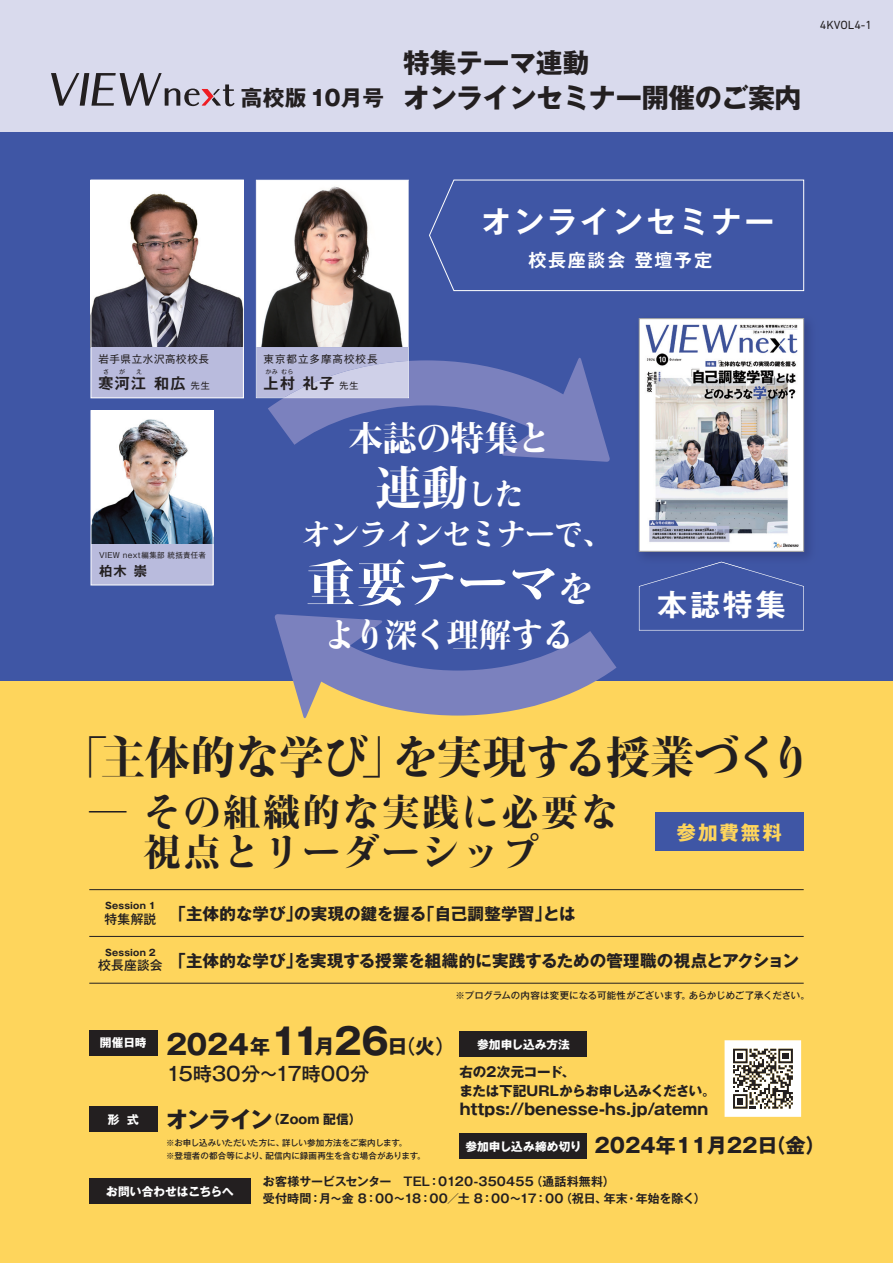
<style>
.page{position:relative;width:893px;height:1263px;background:#fff}
.page>*{position:absolute;margin:0;border:0;box-sizing:border-box;transform-origin:0 0}
.t1{font:800 49.95px "Kocho Std";letter-spacing:.01em;color:#fff}
.t2{font:800 46.5px "Kocho Std";color:#fff}
.t3{font:800 45px "Kocho Std";letter-spacing:-.025em;color:#231f20}
.t4{font:800 37.5px/40.5px "Kocho Std";letter-spacing:.06em;color:#231f20}
.t5{font:800 34.5px "Kocho Std";letter-spacing:-.02em;color:#fff}
.t6{font:800 32.85px "Kocho Std";letter-spacing:-.045em;color:#fff}
.t7{font:700 30px "Gothic MB101 Pr 6 N De";letter-spacing:.095em;color:#fff}
.t8{font:800 29.25px "Kocho Std";letter-spacing:-.04em;color:#fff}
.t9{font:700 27.6px "Gothic MB101 Pr 6 N";color:#231f20}
.t10{font:700 27px/34.5px "Gothic MB101 Pr 6";letter-spacing:-.02em;color:#231f20}
.t11{font:700 21.6px "Gothic MB101 Pr 6";letter-spacing:.01em;color:#231f20}
.t12{font:700 20.25px "Gothic MB101 Pr 6 N";color:#231f20}
.t13{font:700 19.5px "Gothic MB101 Pr 6";letter-spacing:.1em;color:#fed55c}
.t14{font:500 19.2px "Gothic MB101 Pr 6 N";letter-spacing:-.005em;color:#231f20}
.t15{font:700 18px "Gothic MB101 Pr 6 N De";letter-spacing:.095em;color:#fff}
.t16{font:700 16.5px "Gothic MB101 Pr 6";color:#231f20}
.t17{font:700 15.75px "Gothic MB101 Pr 6 N";letter-spacing:.005em;color:#231f20}
.t18{font:700 15px "Gothic MB101 Pr 6 N De";letter-spacing:.095em;color:#231f20}
.t19{font:700 13.5px/19.2px "Gothic MB101 Pr 6 N";letter-spacing:-.015em;color:#231f20}
.t20{font:700 13.2px "Gothic MB101 Pr 6 N De";color:#231f20}
.t21{font:700 12.75px "Gothic MB101 Pr 6 N";letter-spacing:.015em;color:#231f20}
.t22{font:700 12px/16.5px "Gothic MB101 Pr 6 N De";letter-spacing:.005em;color:#231f20}
.t23{font:12px "DIN Next LT Pro";color:#231f20}
.t24{font:700 11.7px "Gothic MB101 Pr 6 N";color:#fff}
.t25{font:10.5px "Gothic MB101 Pr 6 N";letter-spacing:.06em;color:#231f20}
.t26{font:10.5px "Gothic MB101 Pr 6 N";letter-spacing:.08em;color:#231f20}
.t27{font:500 9.45px "Gothic MB101 Pr 6 N";letter-spacing:-.01em;color:#231f20}
.t28{font:700 9px "Gothic MB101 Pr 6 N";letter-spacing:.02em;color:#231f20}
.t29{font:500 8.55px/12.8px "Gothic MB101 Pr 6 N";letter-spacing:.005em;color:#231f20}
.t30{font:7.5px "Gothic MB101 Pr 6 N";letter-spacing:.04em;color:#231f20}
.t31{font:6px "Gothic MB101 Pr 6 N";color:#231f20}
.s1{font-family:"Gothic MB101 Pr 6 N";font-weight:400;font-size:9px}
.s2{font-size:29.25px}
.s3{font-size:34.5px}
.s4{font-size:20.25px}
.s5{font-size:36.15px}
.s6{font-weight:500;font-size:20.25px}
.s7{font-size:22.35px}
</style>
<div class="page">
<div style="left:0;top:680px;width:893px;height:583px;background:#fed55c"></div>
<div style="left:0;top:0;width:893px;height:132px;background:#d9daed"></div>
<div style="left:0;top:132px;width:893px;height:548px;background:#3f56a5"></div>
<div style="left:89px;top:1178px;width:162px;height:25px;background:#231f20"></div>
<svg style="left:640px;top:569px;width:164px;height:61px"></svg>
<svg style="left:51px;top:73px;width:184px;height:33px"></svg>
<div style="left:655px;top:813px;width:149px;height:38px;background:#3f56a5"></div>
<hr style="left:89px;top:889px;width:715px;height:1px;background:#231f20">
<hr style="left:89px;top:936px;width:715px;height:1px;background:#231f20">
<hr style="left:89px;top:983px;width:715px;height:1px;background:#231f20">
<div style="left:89px;top:1030px;width:68px;height:25px;background:#231f20"></div>
<div style="left:460px;top:1031px;width:127px;height:26px;background:#231f20"></div>
<div style="left:460px;top:1133px;width:127px;height:25px;background:#231f20"></div>
<div style="left:89px;top:1106px;width:68px;height:26px;background:#231f20"></div>
<img style="left:93px;top:182px;width:149px;height:165px">
<div style="left:91px;top:347px;width:152px;height:51px;background:#b9bbdd"></div>
<div style="left:91px;top:180px;width:153px;height:218px;border:1px solid #fff"></div>
<svg style="left:725px;top:1040px;width:76px;height:77px"></svg>
<img style="left:638px;top:318px;width:172px;height:244px">
<img style="left:697px;top:562px;width:49px;height:7px">
<img style="left:641px;top:462px;width:161px;height:88px">
<svg style="left:250px;top:586px;width:416px;height:130px"></svg>
<svg style="left:274px;top:614px;width:109px;height:105px"></svg>
<svg style="left:256px;top:179px;width:548px;height:283px"></svg>
<img style="left:93px;top:412px;width:118px;height:132px">
<div style="left:91px;top:544px;width:122px;height:41px;background:#b9bbdd"></div>
<div style="left:91px;top:410px;width:122px;height:175px;border:1px solid #fff"></div>
<h3 class="t11" style="left:241px;top:79px;width:145px">高校版 10月号</h3>
<h3 class="t10" style="left:403px;top:45px;width:400px">特集テーマ連動<br>オンラインセミナー開催のご案内</h3>
<p class="t23" style="left:820px;top:18px;width:54px">4KVOL4-1</p>
<h3 class="t7" style="left:481px;top:197px;width:295px">オンラインセミナー</h3>
<p class="t25" style="left:98px;top:350px;width:112px">岩手県立水沢高校校長</p>
<p class="t31" style="left:103px;top:366px;width:7px">さ</p>
<p class="t31" style="left:119px;top:366px;width:7px">が</p>
<p class="t31" style="left:136px;top:366px;width:7px">え</p>
<p class="t18" style="left:98px;top:371px;width:113px">寒河江 和広 <span class="s1">先生</span></p>
<p class="t30" style="left:99px;top:549px;width:108px">VIEW next編集部 統括責任者</p>
<p class="t20" style="left:99px;top:560px;width:50px">柏木 崇</p>
<p class="t26" style="left:264px;top:350px;width:116px">東京都立多摩高校校長</p>
<p class="t18" style="left:264px;top:371px;width:96px">上村 礼子 <span class="s1">先生</span></p>
<p class="t31" style="left:265px;top:366px;width:30px">かみむら</p>
<h3 class="t15" style="left:528px;top:245px;width:185px">校長座談会 登壇予定</h3>
<h3 class="t5" style="left:348px;top:411px;width:205px">本誌の特集と</h3>
<h2 class="t2" style="left:375px;top:450px;width:150px">連動<span class="s2">した</span></h2>
<h3 class="t8" style="left:302px;top:510px;width:311px">オンラインセミナーで、</h3>
<h1 class="t1" style="left:306px;top:542px;width:289px">重要テーマ<span class="s3">を</span></h1>
<h3 class="t6" style="left:324px;top:608px;width:253px">より深く理解する</h3>
<h3 class="t7" style="left:657px;top:580px;width:130px">本誌特集</h3>
<h3 class="t3" style="left:62px;top:720px;width:753px">「主体的な学び」を実現する授業づくり</h3>
<h3 class="t4" style="left:144px;top:787px;width:476px;text-indent:-54px">― その組織的な実践に必要な視点とリーダーシップ</h3>
<h3 class="t13" style="left:677px;top:816px;width:107px">参加費無料</h3>
<p class="t28" style="left:105px;top:898px;width:52px">Session 1</p>
<p class="t28" style="left:105px;top:945px;width:52px">Session 2</p>
<h3 class="t16" style="left:105px;top:900px;width:472px"><sub>特集解説</sub> 「主体的な学び」の実現の鍵を握る「自己調整学習」とは</h3>
<h3 class="t16" style="left:98px;top:946px;width:702px"><sub>校長座談会</sub>「主体的な学び」を実現する授業を組織的に実践するための管理職の視点とアクション</h3>
<p class="t27" style="left:456px;top:987px;width:356px">※プログラムの内容は変更になる可能性がございます。あらかじめご了承ください。</p>
<h3 class="t9" style="left:166px;top:1021px;width:291px">2024<span class="s4">年</span><span class="s5">11</span><span class="s4">月</span><span class="s5">26</span><span class="s4">日</span><span class="s6">（</span><span class="s4">火</span><span class="s6">）</span></h3>
<h3 class="t14" style="left:166px;top:1057px;width:205px">15時30分～17時00分</h3>
<p class="t21" style="left:166px;top:1108px;width:197px"><span class="s7">オンライン</span>（Zoom 配信）</p>
<p class="t29" style="left:166px;top:1136px;width:261px">※お申し込みいただいた方に、詳しい参加方法をご案内します。<br>※登壇者の都合等により、配信内に録画再生を含む場合があります。</p>
<p class="t24" style="left:100px;top:1033px;width:48px">開催日時</p>
<p class="t24" style="left:477px;top:1035px;width:94px">参加申し込み方法</p>
<p class="t19" style="left:459px;top:1062px;width:257px">右の2次元コード、<br>または下記URLからお申し込みください。</p>
<h3 class="t17" style="left:460px;top:1096px;width:250px">https://benesse-hs.jp/atemn</h3>
<h3 class="t12" style="left:594px;top:1129px;width:233px">2024年11月22日（金）</h3>
<p class="t24" style="left:108px;top:1110px;width:33px">形 式</p>
<p class="t24" style="left:465px;top:1136px;width:118px">参加申し込み締め切り</p>
<p class="t24" style="left:106px;top:1181px;width:129px">お問い合わせはこちらへ</p>
<p class="t22" style="left:263px;top:1173px;width:444px">お客様サービスセンター　TEL：0120-350455（通話料無料）<br>受付時間：月～金 8：00～18：00／土 8：00～17：00（祝日、年末・年始を除く）</p>
</div>
